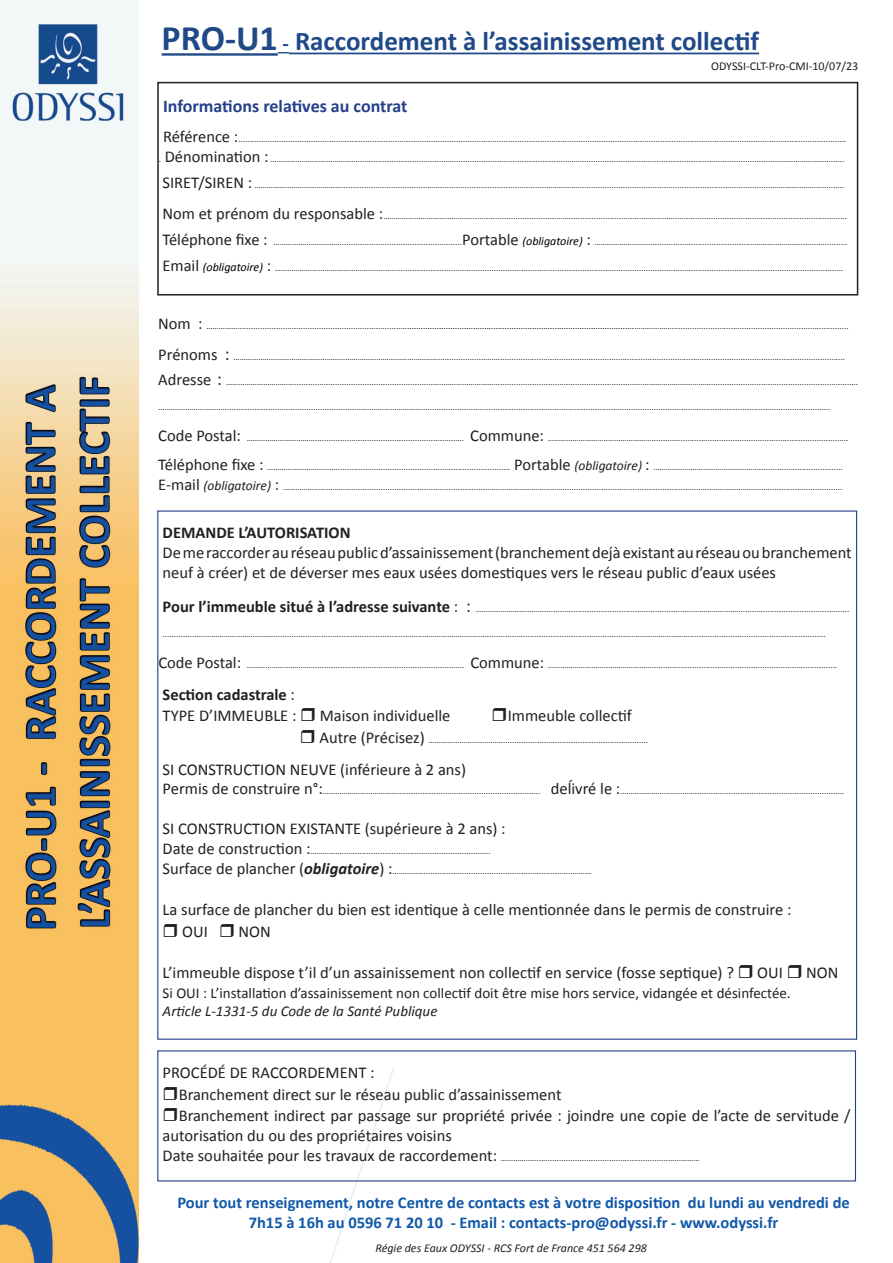
<style>
.page{position:relative;width:893px;height:1263px;background:#fff}
.page>*{position:absolute;margin:0;border:0;box-sizing:border-box;transform-origin:0 0}
.t1{font:700 27px "Calibri";color:#1f4987}
.t2{font:700 18px "Calibri";color:#24408a}
.t3{font:16.5px/21.6px "Calibri";color:#231f20}
.t4{font:700 16.5px/19.8px "Calibri";color:#1158a8;text-align:center}
.t5{font:700 16.5px/21.6px "Calibri";color:#231f20}
.t6{font:15px "Calibri";color:#231f20}
.t7{font:italic 15px "Calibri";color:#231f20}
.t8{font:italic 12px "Calibri";color:#231f20}
.t9{font:12px "Calibri";color:#231f20}
.t10{font:9px "Calibri";color:#231f20}
.s1{font-size:36px}
.s2{font-size:21px}
.s3{font-size:16.5px}
.s4{font-style:italic;font-size:12px;color:#000}
.s5{color:#000}
.s6{font-size:18px}
.s7{font-style:italic;font-size:13.5px}
.s8{font-weight:700;font-size:16.5px}
.s9{font-weight:400}
.s10{font-weight:700;font-style:italic;font-size:16.5px}
</style>
<div class="page">
<img style="left:0;top:0;width:859px;height:1263px">
<hr style="left:162px;top:53px;width:116px;height:3px;background:#1f4987">
<hr style="left:289px;top:53px;width:470px;height:1px;background:#1f4987">
<div style="left:157px;top:82px;width:701px;height:214px;border:2px solid #231f20"></div>
<svg style="left:302px;top:708px;width:13px;height:13px"></svg>
<svg style="left:493px;top:708px;width:13px;height:13px"></svg>
<svg style="left:301px;top:730px;width:13px;height:13px"></svg>
<svg style="left:164px;top:923px;width:13px;height:14px"></svg>
<svg style="left:221px;top:923px;width:13px;height:14px"></svg>
<svg style="left:739px;top:965px;width:13px;height:13px"></svg>
<svg style="left:788px;top:965px;width:13px;height:13px"></svg>
<svg style="left:164px;top:1086px;width:13px;height:14px"></svg>
<svg style="left:164px;top:1108px;width:13px;height:13px"></svg>
<h1 class="t1" style="left:162px;top:22px;width:599px"><span class="s1">PRO-U1</span> <span class="s2">-</span> Raccordement à l’assainissement collectif</h1>
<h3 class="t9" style="left:711px;top:58px;width:149px">ODYSSI-CLT-Pro-CMI-10/07/23</h3>
<h2 class="t2" style="left:163px;top:93px;width:246px">Informations relatives au contrat</h2>
<p class="t10" style="left:163px;top:133px;width:685px"><span class="s3">Référence :</span>............................................................................................................................................................................................................................................................................</p>
<p class="t10" style="left:159px;top:153px;width:687px">. <span class="s3">Dénomination :</span> ……………………………………......................................…….................................................……......................................................................................………………………......</p>
<p class="t10" style="left:162px;top:179px;width:683px"><span class="s3">SIRET/SIREN :</span> ……………………………………......................................……...............................................……………......................................................................................……………………….......</p>
<p class="t10" style="left:162px;top:210px;width:686px"><span class="s3">Nom et prénom du responsable :</span>……………………………………......................................…….................................……………............................................................................</p>
<p class="t10" style="left:162px;top:236px;width:686px"><span class="s3">Téléphone fixe :</span> …………………………….....................................................<span class="s3">Portable</span> <span class="s4">(obligatoire)</span> <span class="s3">:</span> ………………………..............................................………………….........…..........</p>
<p class="t10" style="left:162px;top:261px;width:682px"><span class="s3">Email</span> <span class="s4">(obligatoire)</span> <span class="s3">:</span> ……………………………………………............................................................................................................................................................................................................</p>
<p class="t10" style="left:158px;top:320px;width:692px"><span class="s3">Nom :</span> ……………........................................................................…<span class="s5">....................................................................................................</span>………………..............................................................................</p>
<p class="t10" style="left:158px;top:351px;width:688px"><span class="s3">Prénoms</span> <span class="s6">:</span> …………………………………………………………………………………………..................…….........................................................................................................................................................</p>
<p class="t10" style="left:158px;top:376px;width:701px"><span class="s3">Adresse</span> <span class="s6">:</span> …………………………….............................................................…..…………………….............................................................…..…………………………….............................................................….</p>
<p class="t10" style="left:158px;top:401px;width:674px">.………………………….............................................................…..……………………….............................................................…..................................................................................................................</p>
<p class="t10" style="left:158px;top:432px;width:692px"><span class="s3">Code Postal:</span> …………………………….............................................................….. <span class="s3">Commune:</span> ………………………..………………….........…...........................................................................</p>
<p class="t10" style="left:158px;top:460px;width:686px"><span class="s3">Téléphone fixe :</span> ……………………………............................................................................. <span class="s3">Portable</span> <span class="s7">(obligatoire)</span> <span class="s3">:</span> …………………………………………….....................................</p>
<p class="t10" style="left:158px;top:480px;width:686px"><span class="s3">E-mail</span> <span class="s7">(obligatoire)</span> <span class="s3">:</span> …………………………….............................................................…..………………………….............................................................…..……………………….................................</p>
<h3 class="t5" style="left:163px;top:521px;width:189px">DEMANDE L’AUTORISATION</h3>
<h3 class="t3" style="left:163px;top:541px;width:691px">De me raccorder au réseau public d’assainissement (branchement dejà existant au réseau ou branchement</h3>
<h3 class="t3" style="left:163px;top:542px;width:615px;line-height:20.1px;text-indent:452px">́<br>neuf à créer) et de déverser mes eaux usées domestiques vers le réseau public d’eaux usées</h3>
<p class="t10" style="left:163px;top:603px;width:688px"><span class="s8">Pour l’immeuble situé à l’adresse suivante</span> <span class="s3">:</span> <span class="s6">:</span> …………………………….............................................................…..……………………...............................................</p>
<p class="t10" style="left:163px;top:628px;width:665px">..............…..…………………………….............................................................…..………………………….............................................................…..………………………............................................................</p>
<p class="t10" style="left:158px;top:658px;width:680px"><span class="s3">Code Postal:</span> …………………………….............................................................….. <span class="s3">Commune:</span> ………………………..………………….........…......................................................................</p>
<h3 class="t5" style="left:163px;top:683px;width:135px">Section cadastrale <span class="s9">:<br>TYPE D’IMMEUBLE :</span></h3>
<h3 class="t3" style="left:320px;top:704px;width:132px">Maison individuelle</h3>
<h3 class="t3" style="left:508px;top:704px;width:126px">Immeuble collectif</h3>
<p class="t10" style="left:319px;top:733px;width:330px"><span class="s3">Autre (Précisez)</span> ………………………………................................................................</p>
<h3 class="t3" style="left:163px;top:758px;width:305px">SI CONSTRUCTION NEUVE (inférieure à 2 ans)</h3>
<p class="t10" style="left:163px;top:785px;width:683px"><span class="s3">Permis de construire n°:</span>………………………………............................................................... <span class="s3">deĺivré le :</span>………………………………..................................................................</p>
<h3 class="t3" style="left:163px;top:817px;width:344px">SI CONSTRUCTION EXISTANTE (supérieure à 2 ans) :</h3>
<p class="t10" style="left:163px;top:844px;width:330px"><span class="s3">Date de construction :</span>…………….............................................................…..</p>
<p class="t10" style="left:163px;top:864px;width:430px"><span class="s3">Surface de plancher (</span><span class="s10">obligatoire</span><span class="s3">) :</span>…………….............................................................…..………</p>
<h3 class="t3" style="left:182px;top:898px;width:611px;text-indent:-20px">La surface de plancher du bien est identique à celle mentionnée dans le permis de construire :<br>OUI</h3>
<h3 class="t3" style="left:239px;top:920px;width:34px">NON</h3>
<h3 class="t3" style="left:163px;top:961px;width:573px">L’immeuble dispose t’il d’un assainissement non collectif en service (fosse septique) ?</h3>
<h3 class="t3" style="left:757px;top:961px;width:27px">OUI</h3>
<h3 class="t3" style="left:806px;top:961px;width:34px">NON</h3>
<h3 class="t6" style="left:163px;top:982px;width:630px">Si OUI : L’installation d’assainissement non collectif doit être mise hors service, vidangée et désinfectée.</h3>
<h3 class="t7" style="left:163px;top:1000px;width:276px">Article L-1331-5 du Code de la Santé Publique</h3>
<h3 class="t3" style="left:179px;top:1061px;width:673px;text-indent:-16px">PROCÉDÉ DE RACCORDEMENT :<br>Branchement direct sur le réseau public d’assainissement<br>Branchement indirect par passage sur propriété privée : joindre une copie de l’acte de servitude /</h3>
<h3 class="t3" style="left:163px;top:1124px;width:291px">autorisation du ou des propriétaires voisins</h3>
<p class="t10" style="left:163px;top:1151px;width:539px"><span class="s3">Date souhaitée pour les travaux de raccordement:</span> …………….............................................................…..………</p>
<h3 class="t4" style="left:177px;top:1192px;width:674px">Pour tout renseignement, notre Centre de contacts est à votre disposition du lundi au vendredi de<br>7h15 à 16h au 0596 71 20 10 - Email : contacts-pro@odyssi.fr - www.odyssi.fr</h3>
<h3 class="t8" style="left:375px;top:1240px;width:273px">Régie des Eaux ODYSSI - RCS Fort de France 451 564 298</h3>
</div>
